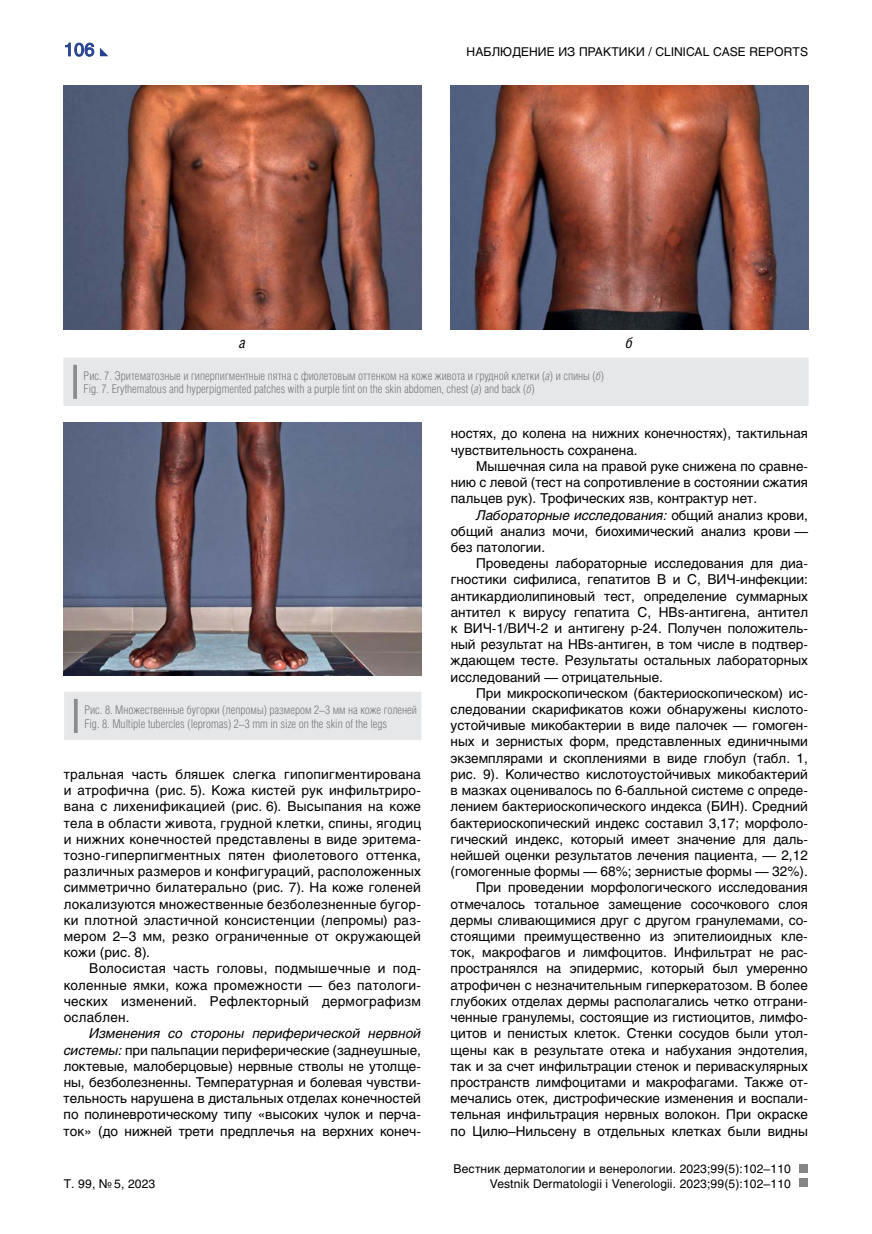
<style>
.page{position:relative;width:872px;height:1234px;background:#fff}
.page>*{position:absolute;margin:0;border:0;box-sizing:border-box;transform-origin:0 0}
.t1{font:18px "Helios C";color:#25408f}
.t2{font:italic 15px "Helios Cond C";color:#000}
.t3{font:13.5px/16.2px "Helios C";color:#000;text-align:justify}
.t4{font:12px/13.5px "Helios Cond Light C";color:#797a7d}
.t5{font:12px "Helios C";letter-spacing:.01em;color:#000}
.s1{font-style:italic}
</style>
<div class="page">
<svg style="left:65px;top:42px;width:43px;height:15px"></svg>
<div style="left:799px;top:1178px;width:9px;height:8px;background:#858585"></div>
<div style="left:799px;top:1163px;width:9px;height:8px;background:#858585"></div>
<div style="left:63px;top:358px;width:745px;height:48px;background:#e6e7e8"></div>
<svg style="left:73px;top:365px;width:4px;height:34px"></svg>
<div style="left:64px;top:692px;width:357px;height:48px;background:#e6e7e8"></div>
<svg style="left:74px;top:698px;width:4px;height:34px"></svg>
<img style="left:64px;top:422px;width:357px;height:253px">
<img style="left:64px;top:85px;width:357px;height:245px">
<img style="left:451px;top:85px;width:357px;height:245px">
<h1 class="t1" style="left:64px;top:39px;width:32px">106</h1>
<p class="t5" style="left:466px;top:45px;width:343px">НАБЛЮДЕНИЕ ИЗ ПРАКТИКИ / CLINICAL CASE REPORTS</p>
<p class="t2" style="left:239px;top:333px;width:8px">а</p>
<p class="t2" style="left:626px;top:333px;width:9px">б</p>
<p class="t4" style="left:84px;top:369px;width:522px">Рис. 7. Эритематозные и гиперпигментные пятна с фиолетовым оттенком на коже живота и грудной клетки (<span class="s1">а</span>) и спины (<span class="s1">б</span>)<br>Fig. 7. Erythematous and hyperpigmented patches with a purple tint on the skin abdomen, chest (<span class="s1">a</span>) and back (<span class="s1">б</span>)</p>
<p class="t4" style="left:84px;top:702px;width:334px">Рис. 8. Множественные бугорки (лепромы) размером 2–3 мм на коже голеней<br>Fig. 8. Multiple tubercles (lepromas) 2–3 mm in size on the skin of the legs</p>
<p class="t3" style="left:64px;top:765px;width:359px">тральная часть бляшек слегка гипопигментирована и атрофична (рис. 5). Кожа кистей рук инфильтриро&shy;вана с лихенификацией (рис. 6). Высыпания на коже тела в области живота, грудной клетки, спины, ягодиц и нижних конечностей представлены в виде эритема&shy;тозно-гиперпигментных пятен фиолетового оттенка, различных размеров и конфигураций, расположенных симметрично билатерально (рис. 7). На коже голеней локализуются множественные безболезненные бугор&shy;ки плотной эластичной консистенции (лепромы) раз&shy;мером 2–3 мм, резко ограниченные от окружающей кожи (рис. 8).</p>
<p class="t3" style="left:64px;top:960px;width:359px;text-indent:26px">Волосистая часть головы, подмышечные и под&shy;коленные ямки, кожа промежности — без патологи&shy;ческих изменений. Рефлекторный дермографизм ослаблен.</p>
<p class="t3" style="left:64px;top:1025px;width:359px;text-indent:26px"><span class="s1">Изменения со стороны периферической нервной системы:</span> при пальпации периферические (заднеушные, локтевые, малоберцовые) нервные стволы не утолще&shy;ны, безболезненны. Температурная и болевая чувстви&shy;тельность нарушена в дистальных отделах конечностей по полиневротическому типу «высоких чулок и перча&shy;ток» (до нижней трети предплечья на верхних конеч-</p>
<p class="t5" style="left:64px;top:1176px;width:93px">T. 99, №5, 2023</p>
<p class="t3" style="left:451px;top:425px;width:359px">ностях, до колена на нижних конечностях), тактильная чувствительность сохранена.</p>
<p class="t3" style="left:451px;top:458px;width:359px;text-indent:26px">Мышечная сила на правой руке снижена по сравне&shy;нию с левой (тест на сопротивление в состоянии сжатия пальцев рук). Трофических язв, контрактур нет.</p>
<p class="t3" style="left:451px;top:506px;width:359px;text-indent:26px"><span class="s1">Лабораторные исследования:</span> общий анализ крови, общий анализ мочи, биохимический анализ крови — без патологии.</p>
<p class="t3" style="left:450px;top:555px;width:359px;text-indent:26px">Проведены лабораторные исследования для диа&shy;гностики сифилиса, гепатитов B и C, ВИЧ-инфекции: антикардиолипиновый тест, определение суммарных антител к вирусу гепатита С, HBs-антигена, антител к ВИЧ-1/ВИЧ-2 и антигену p-24. Получен положитель&shy;ный результат на HBs-антиген, в том числе в подтвер&shy;ждающем тесте. Результаты остальных лабораторных исследований — отрицательные.</p>
<p class="t3" style="left:450px;top:684px;width:359px;text-align:right">При микроскопическом (бактериоскопическом) ис&shy;следовании скарификатов кожи обнаружены кислото&shy;устойчивые микобактерии в виде палочек — гомоген&shy;ных и зернистых форм, представленных единичными экземплярами и скоплениями в виде глобул (табл. 1, рис. 9). Количество кислотоустойчивых микобактерий в мазках оценивалось по 6-балльной системе с опреде&shy;лением бактериоскопического индекса (БИН). Средний бактериоскопический индекс составил 3,17; морфоло&shy;гический индекс, который имеет значение для даль&shy;нейшей оценки результатов лечения пациента, — 2,12 (гомогенные формы — 68%; зернистые формы — 32%).<br>При проведении морфологического исследования отмечалось тотальное замещение сосочкового слоя дермы сливающимися друг с другом гранулемами, со&shy;стоящими преимущественно из эпителиоидных кле&shy;ток, макрофагов и лимфоцитов. Инфильтрат не рас&shy;пространялся на эпидермис, который был умеренно атрофичен с незначительным гиперкератозом. В более глубоких отделах дермы располагались четко отграни&shy;ченные гранулемы, состоящие из гистиоцитов, лимфо&shy;цитов и пенистых клеток. Стенки сосудов были утол&shy;щены как в результате отека и набухания эндотелия, так и за счет инфильтрации стенок и периваскулярных пространств лимфоцитами и макрофагами. Также от&shy;мечались отек, дистрофические изменения и воспали&shy;тельная инфильтрация нервных волокон. При окраске по Цилю–Нильсену в отдельных клетках были видны</p>
<p class="t5" style="left:453px;top:1161px;width:339px">Вестник дерматологии и венерологии. 2023;99(5):102–110</p>
<p class="t5" style="left:490px;top:1176px;width:303px">Vestnik Dermatologii i Venerologii. 2023;99(5):102–110</p>
</div>
